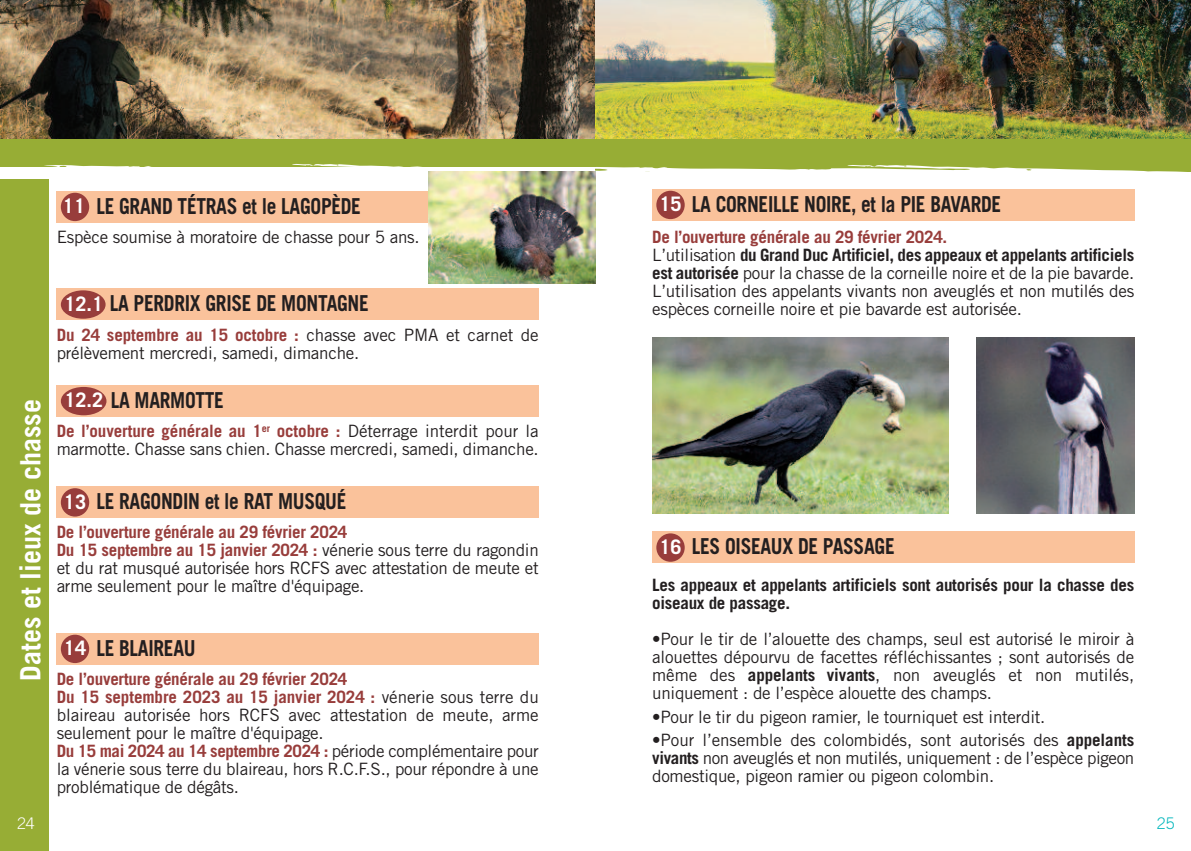
<style>
.page{position:relative;width:1191px;height:851px;background:#fff}
.page>*{position:absolute;margin:0;border:0;box-sizing:border-box;transform-origin:0 0}
.t1{font:700 28px "Trade Gothic";color:#fff}
.t2{font:700 22px "Trade Gothic";letter-spacing:-.015em;color:#231f20;scale:.88 1}
.t3{font:17px/18px "Trade Gothic";letter-spacing:-.015em;color:#231f20}
.t4{font:700 17px/18px "Trade Gothic";letter-spacing:-.015em;color:#231f20}
.t5{font:300 16px "Trade Gothic";color:#00b6bc}
.t6{font:300 16px "Trade Gothic";color:#fff}
.s1{font-size:20px;color:#fff}
.s2{font-weight:700;color:#983d3b}
.s3{font-weight:700}
</style>
<div class="page">
<img style="left:0;top:0;width:595px;height:139px">
<img style="left:595px;top:0;width:596px;height:139px">
<div style="left:595px;top:139px;width:596px;height:33px;background:#97ad35"></div>
<div style="left:0;top:139px;width:595px;height:28px;background:#97ad35"></div>
<svg style="left:0;top:163px;width:1187px;height:32px"></svg>
<div style="left:0;top:180px;width:49px;height:670px;background:#97ad35"></div>
<div style="left:57px;top:191px;width:482px;height:32px;background:#fac29b"></div>
<div style="left:61px;top:193px;width:28px;height:28px;background:#983d3b;border-radius:50%"></div>
<div style="left:57px;top:288px;width:482px;height:32px;background:#fac29b"></div>
<div style="left:61px;top:290px;width:45px;height:29px;background:#983d3b;border-radius:50%"></div>
<div style="left:57px;top:385px;width:482px;height:32px;background:#fac29b"></div>
<div style="left:61px;top:387px;width:45px;height:28px;background:#983d3b;border-radius:50%"></div>
<div style="left:57px;top:486px;width:482px;height:32px;background:#fac29b"></div>
<div style="left:61px;top:488px;width:28px;height:28px;background:#983d3b;border-radius:50%"></div>
<div style="left:57px;top:632px;width:482px;height:32px;background:#fac29b"></div>
<div style="left:61px;top:634px;width:28px;height:29px;background:#983d3b;border-radius:50%"></div>
<div style="left:652px;top:189px;width:482px;height:32px;background:#fac29b"></div>
<div style="left:656px;top:191px;width:28px;height:28px;background:#983d3b;border-radius:50%"></div>
<div style="left:652px;top:531px;width:482px;height:32px;background:#fac29b"></div>
<div style="left:656px;top:533px;width:28px;height:28px;background:#983d3b;border-radius:50%"></div>
<img style="left:652px;top:337px;width:296px;height:176px">
<img style="left:976px;top:337px;width:158px;height:176px">
<img style="left:429px;top:171px;width:166px;height:112px">
<p class="t2" style="left:63px;top:198px;width:340px"><span class="s1">11</span> LE GRAND TÉTRAS et le LAGOPÈDE</p>
<p class="t3" style="left:57px;top:229px;width:364px">Espèce soumise à moratoire de chasse pour 5 ans.</p>
<h1 class="t1" style="left:20px;top:680px;width:283px;rotate:-90deg">Dates et lieux de chasse</h1>
<p class="t6" style="left:17px;top:816px;width:19px">24</p>
<p class="t2" style="left:64px;top:295px;width:347px"><span class="s1">12.1</span> LA PERDRIX GRISE DE MONTAGNE</p>
<p class="t3" style="left:57px;top:327px;width:483px"><span class="s2">Du 24 septembre au 15 octobre :</span> chasse avec PMA et carnet de prélèvement mercredi, samedi, dimanche.</p>
<p class="t2" style="left:64px;top:392px;width:183px"><span class="s1">12.2</span> LA MARMOTTE</p>
<p class="t3" style="left:57px;top:423px;width:483px"><span class="s2">De l’ouverture générale au 1</span><sup>er</sup> <span class="s2">octobre :</span> Déterrage interdit pour la marmotte. Chasse sans chien. Chasse mercredi, samedi, dimanche.</p>
<p class="t2" style="left:64px;top:493px;width:322px"><span class="s1">13</span> LE RAGONDIN et le RAT MUSQUÉ</p>
<p class="t3" style="left:57px;top:525px;width:483px"><span class="s2">De l’ouverture générale au 29 février 2024<br>Du 15 septembre au 15 janvier 2024 :</span> vénerie sous terre du ragondin et du rat musqué autorisée hors RCFS avec attestation de meute et arme seulement pour le maître d'équipage.</p>
<p class="t2" style="left:64px;top:639px;width:151px"><span class="s1">14</span> LE BLAIREAU</p>
<p class="t3" style="left:57px;top:671px;width:483px"><span class="s2">De l’ouverture générale au 29 février 2024<br>Du 15 septembre 2023 au 15 janvier 2024 :</span> vénerie sous terre du blaireau autorisée hors RCFS avec attestation de meute, arme seulement pour le maître d'équipage.<br><span class="s2">Du 15 mai 2024 au 14 septembre 2024 :</span> période complémentaire pour la vénerie sous terre du blaireau, hors R.C.F.S., pour répondre à une problématique de dégâts.</p>
<p class="t2" style="left:659px;top:196px;width:390px"><span class="s1">15</span> LA CORNEILLE NOIRE, et la PIE BAVARDE</p>
<p class="t3" style="left:652px;top:229px;width:483px"><span class="s2">De l’ouverture générale au 29 février 2024.<br></span>L’utilisation <span class="s3">du Grand Duc Artificiel, des appeaux et appelants artificiels est autorisée</span> pour la chasse de la corneille noire et de la pie bavarde.<br>L’utilisation des appelants vivants non aveuglés et non mutilés des espèces corneille noire et pie bavarde est autorisée.</p>
<p class="t2" style="left:659px;top:538px;width:269px"><span class="s1">16</span> LES OISEAUX DE PASSAGE</p>
<p class="t4" style="left:652px;top:577px;width:483px">Les appeaux et appelants artificiels sont autorisés pour la chasse des oiseaux de passage.</p>
<p class="t3" style="left:652px;top:631px;width:483px;text-align:justify">•Pour le tir de l’alouette des champs, seul est autorisé le miroir à alouettes dépourvu de facettes réfléchissantes ; sont autorisés de même des <span class="s3">appelants vivants</span>, non aveuglés et non mutilés, uniquement : de l’espèce alouette des champs.</p>
<p class="t3" style="left:652px;top:709px;width:395px">•Pour le tir du pigeon ramier, le tourniquet est interdit.</p>
<p class="t3" style="left:652px;top:732px;width:483px;text-align:justify">•Pour l’ensemble des colombidés, sont autorisés des <span class="s3">appelants vivants</span> non aveuglés et non mutilés, uniquement : de l’espèce pigeon domestique, pigeon ramier ou pigeon colombin.</p>
<p class="t5" style="left:1156px;top:816px;width:19px">25</p>
</div>
